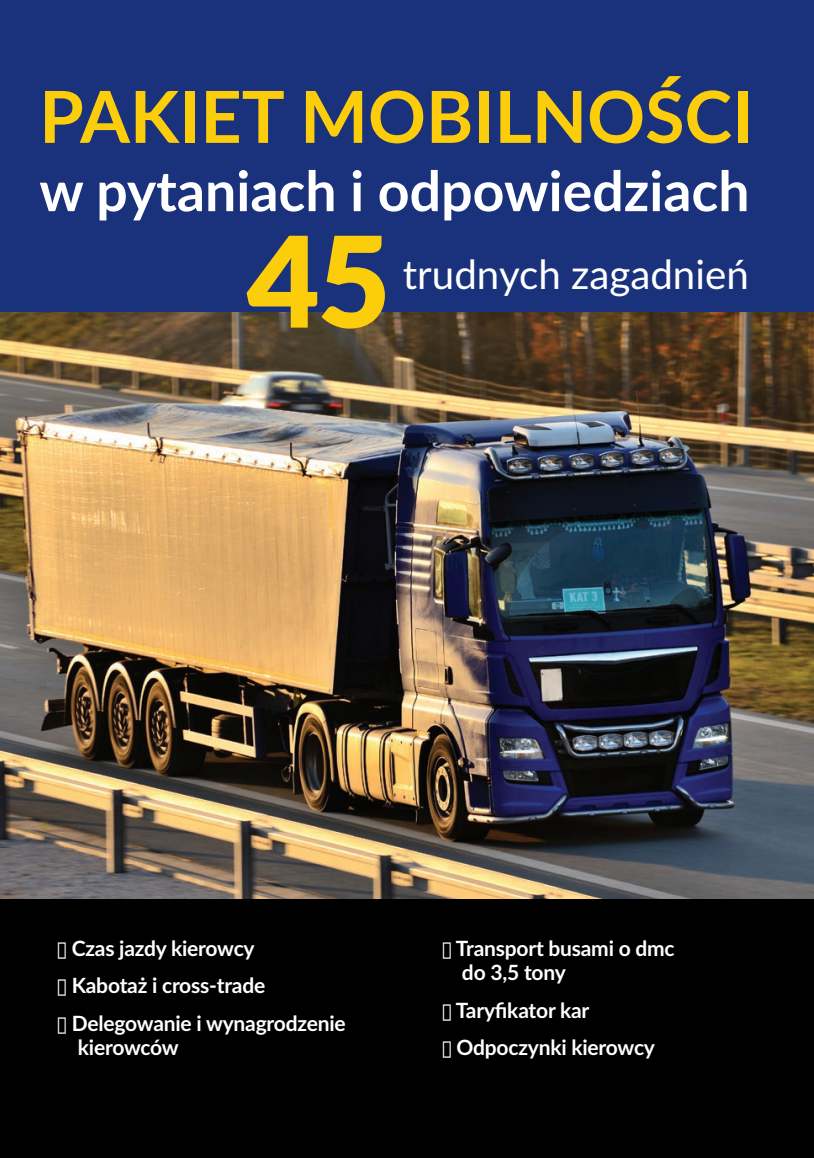
<style>
.page{position:relative;width:814px;height:1158px;background:#fff}
.page>*{position:absolute;margin:0;border:0;box-sizing:border-box;transform-origin:0 0}
.t1{font:900 126px "Lato";color:#fccd0a}
.t2{font:700 71.75px "Lato";color:#fccd0a}
.t3{font:700 55.48px "Lato";color:#fff}
.t4{font:40.25px "Lato";color:#fff}
.List_Paragraph{font:700 21px/24.5px "Lato";letter-spacing:-.01em;color:#fff}
</style>
<div class="page">
<div style="left:0;top:0;width:813px;height:1157px;background:#000"></div>
<div style="left:0;top:0;width:813px;height:338px;background:#1a317c"></div>
<img style="left:0;top:313px;width:813px;height:585px">
<p class="t2" style="left:39px;top:64px;width:715px">PAKIET MOBILNOŚCI</p>
<p class="t3" style="left:39px;top:150px;width:711px">w pytaniach i odpowiedziach</p>
<p class="t1" style="left:247px;top:187px;width:145px">45</p>
<p class="t4" style="left:403px;top:245px;width:347px">trudnych zagadnień</p>
<p class="List_Paragraph" style="left:57px;top:934px;width:199px">★ Czas jazdy kierowcy</p>
<p class="List_Paragraph" style="left:57px;top:972px;width:209px">★ Kabotaż i cross-trade</p>
<p class="List_Paragraph" style="left:78px;top:1009px;width:269px;text-indent:-21px">★ Delegowanie i wynagrodzenie kierowców</p>
<p class="List_Paragraph" style="left:462px;top:934px;width:214px;text-indent:-20px">★ Transport busami o dmc do 3,5 tony</p>
<p class="List_Paragraph" style="left:442px;top:996px;width:149px">★ Taryfikator kar</p>
<p class="List_Paragraph" style="left:442px;top:1034px;width:214px">★ Odpoczynki kierowcy</p>
</div>
